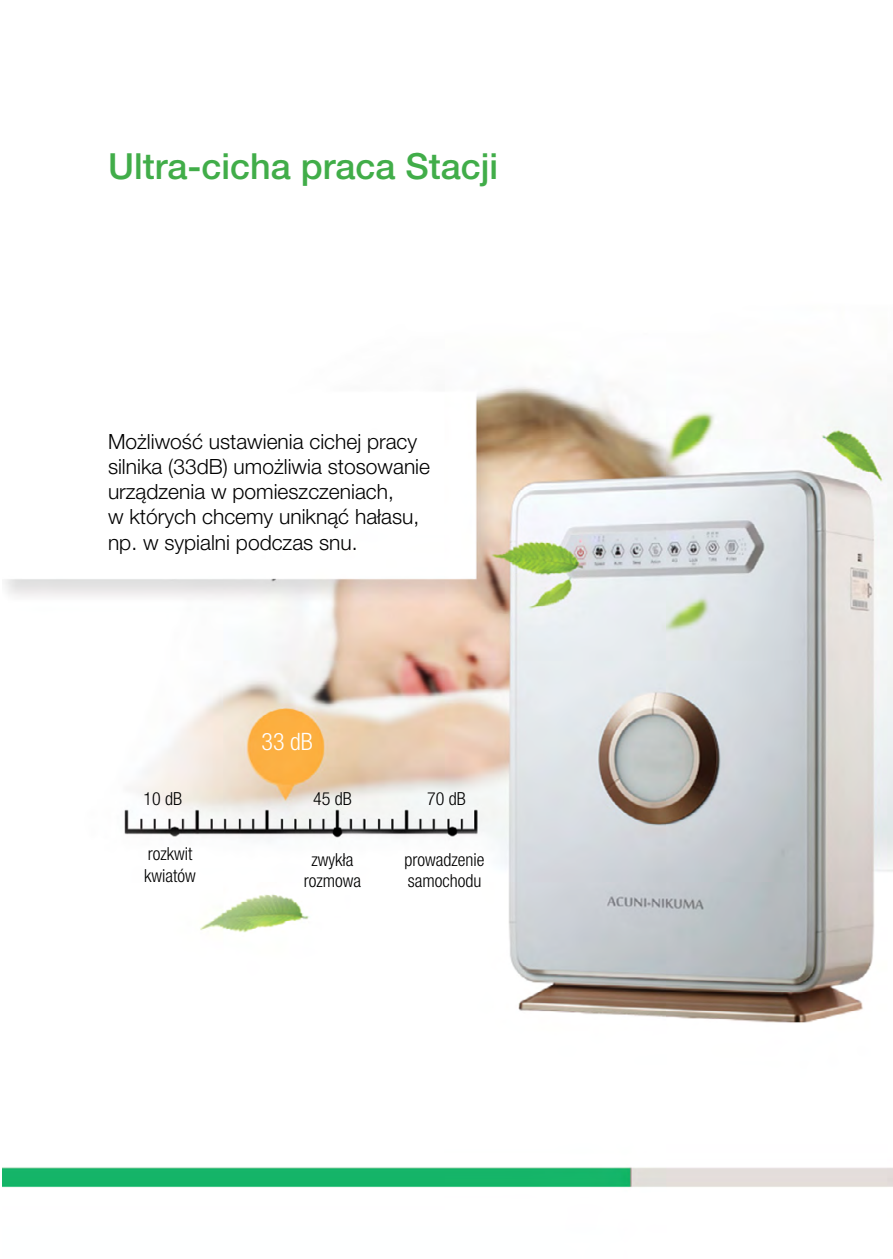
<style>
.page{position:relative;width:893px;height:1259px;background:#fff}
.page>*{position:absolute;margin:0;border:0;box-sizing:border-box;transform-origin:0 0}
.t1{font:500 36px "Helvetica Neue LT Pro";color:#41ad49}
.t2{font:300 condensed 24px "Helvetica Neue LT Pro";color:#fff}
.t3{font:300 21px/25.2px "Helvetica Neue LT Pro";color:#000}
.t4{font:300 condensed 18px/21.6px "Helvetica Neue LT Pro";color:#000}
</style>
<div class="page">
<img style="left:3px;top:386px;width:890px;height:802px">
<h1 class="t1" style="left:108px;top:144px;width:392px">Ultra-cicha praca Stacji</h1>
<p class="t3" style="left:108px;top:428px;width:324px">Możliwość ustawienia cichej pracy silnika (33dB) umożliwia stosowanie urządzenia w pomieszczeniach,<br>w których chcemy uniknąć hałasu, np. w sypialni podczas snu.</p>
<p class="t2" style="left:261px;top:727px;width:53px">33 dB</p>
<p class="t4" style="left:144px;top:788px;width:40px">10 dB</p>
<p class="t4" style="left:313px;top:788px;width:40px">45 dB</p>
<p class="t4" style="left:427px;top:788px;width:40px">70 dB</p>
<p class="t4" style="left:144px;top:843px;width:53px">rozkwit kwiatów</p>
<p class="t4" style="left:304px;top:848px;width:59px;text-align:center">zwykła rozmowa</p>
<p class="t4" style="left:405px;top:848px;width:81px">prowadzenie samochodu</p>
</div>
